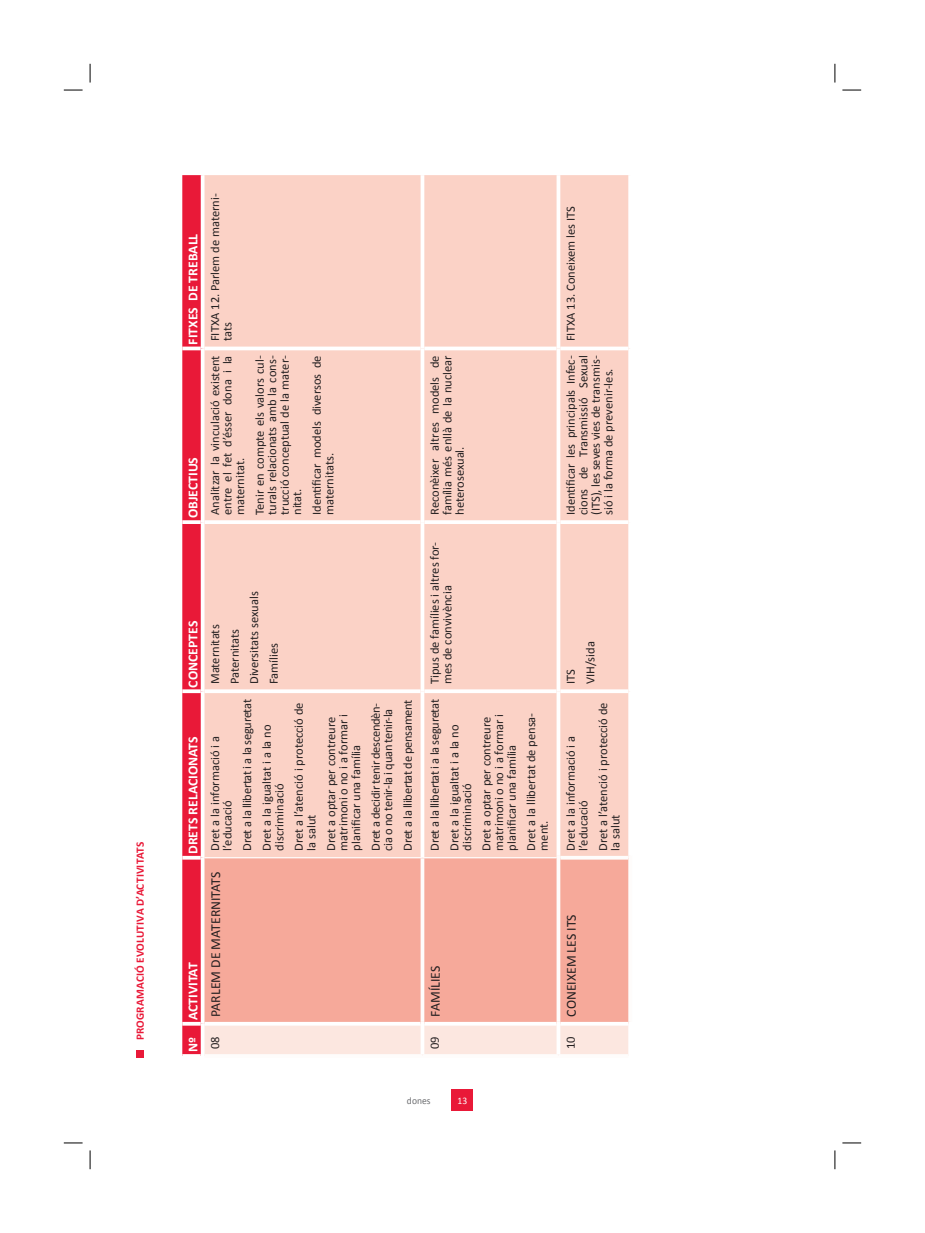
<style>
.page{position:relative;width:925px;height:1233px;background:#fff}
.page>*{position:absolute;margin:0;border:0;box-sizing:border-box;transform-origin:0 0}
.t1{font:700 13.75px "Calibri";color:#fff}
.t2{font:13.75px "Calibri";color:#231f20}
.t3{font:12.5px/12.5px "Calibri";color:#231f20}
.t4{font:12.5px/19.6px "Calibri";letter-spacing:-.025em;color:#231f20}
.t5{font:700 11.25px "Calibri";letter-spacing:.01em;color:#e91938}
.t6{font:10px "Calibri";color:#6c6d70;scale:.96 1}
.t7{font:10px "Calibri";color:#fff;scale:.96 1}
</style>
<div class="page">
<div style="left:451px;top:1089px;width:22px;height:21px;background:#e91938"></div>
<div style="left:136px;top:1050px;width:8px;height:7px;background:#e91938"></div>
<svg style="left:182px;top:175px;width:446px;height:879px"></svg>
<div style="left:204px;top:858px;width:424px;height:163px;background:#f6a99a"></div>
<div style="left:204px;top:175px;width:424px;height:682px;background:#fbd2c6"></div>
<svg style="left:182px;top:346px;width:19px;height:4px"></svg>
<svg style="left:204px;top:1021px;width:216px;height:4px"></svg>
<svg style="left:204px;top:689px;width:216px;height:4px"></svg>
<svg style="left:204px;top:520px;width:216px;height:4px"></svg>
<svg style="left:204px;top:346px;width:216px;height:4px"></svg>
<svg style="left:420px;top:1021px;width:4px;height:33px"></svg>
<svg style="left:424px;top:1021px;width:132px;height:4px"></svg>
<svg style="left:420px;top:691px;width:4px;height:166px"></svg>
<svg style="left:420px;top:522px;width:4px;height:169px"></svg>
<svg style="left:424px;top:689px;width:132px;height:4px"></svg>
<svg style="left:420px;top:348px;width:4px;height:174px"></svg>
<svg style="left:424px;top:520px;width:132px;height:4px"></svg>
<svg style="left:420px;top:175px;width:4px;height:173px"></svg>
<svg style="left:424px;top:346px;width:132px;height:4px"></svg>
<svg style="left:556px;top:522px;width:4px;height:169px"></svg>
<svg style="left:556px;top:348px;width:4px;height:174px"></svg>
<svg style="left:560px;top:520px;width:68px;height:4px"></svg>
<svg style="left:556px;top:175px;width:4px;height:173px"></svg>
<svg style="left:560px;top:346px;width:68px;height:4px"></svg>
<svg style="left:556px;top:1021px;width:4px;height:33px"></svg>
<svg style="left:560px;top:1021px;width:68px;height:4px"></svg>
<svg style="left:556px;top:691px;width:4px;height:164px"></svg>
<svg style="left:560px;top:689px;width:68px;height:4px"></svg>
<svg style="left:182px;top:1021px;width:19px;height:4px"></svg>
<svg style="left:182px;top:689px;width:19px;height:4px"></svg>
<hr style="left:201px;top:857px;width:3px;height:166px;background:#fff">
<hr style="left:201px;top:348px;width:3px;height:174px;background:#fff">
<hr style="left:201px;top:175px;width:3px;height:173px;background:#fff">
<svg style="left:182px;top:855px;width:19px;height:4px"></svg>
<svg style="left:182px;top:520px;width:19px;height:4px"></svg>
<hr style="left:201px;top:1023px;width:3px;height:34px;background:#fff">
<hr style="left:201px;top:691px;width:3px;height:166px;background:#fff">
<hr style="left:201px;top:522px;width:3px;height:169px;background:#fff">
<hr style="left:204px;top:1054px;width:218px;height:3px;background:#fefcfb">
<hr style="left:204px;top:857px;width:218px;height:1px;background:#fefcfb">
<svg style="left:420px;top:858px;width:4px;height:163px"></svg>
<hr style="left:422px;top:1054px;width:136px;height:3px;background:#fefcfb">
<hr style="left:422px;top:857px;width:134px;height:1px;background:#fefcfb">
<svg style="left:556px;top:855px;width:4px;height:166px"></svg>
<hr style="left:558px;top:1054px;width:70px;height:3px;background:#fefcfb">
<svg style="left:560px;top:855px;width:68px;height:4px"></svg>
<hr style="left:628px;top:855px;width:3px;height:166px;background:#fefcfb">
<svg style="left:64px;top:89px;width:18px;height:2px"></svg>
<svg style="left:842px;top:89px;width:18px;height:2px"></svg>
<svg style="left:64px;top:1142px;width:18px;height:1px"></svg>
<svg style="left:842px;top:1142px;width:18px;height:1px"></svg>
<svg style="left:89px;top:64px;width:2px;height:18px"></svg>
<svg style="left:89px;top:1150px;width:2px;height:19px"></svg>
<svg style="left:834px;top:64px;width:1px;height:18px"></svg>
<svg style="left:834px;top:1150px;width:1px;height:19px"></svg>
<p class="t5" style="left:133px;top:1040px;width:200px;rotate:-90deg">PROGRAMACIÓ EVOLUTIVA D’ACTIVITATS</p>
<p class="t1" style="left:184px;top:345px;width:112px;rotate:-90deg">FITXES DE TREBALL</p>
<p class="t1" style="left:184px;top:518px;width:63px;rotate:-90deg">OBJECTIUS</p>
<p class="t3" style="left:208px;top:341px;width:149px;rotate:-90deg">FITXA 12. Parlem de materni&shy;tats</p>
<p class="t3" style="left:208px;top:515px;width:161px;text-align:justify;rotate:-90deg">Analitzar la vinculació existent entre el fet d’ésser dona i la maternitat.</p>
<p class="t3" style="left:252px;top:515px;width:161px;text-align:justify;rotate:-90deg">Tenir en compte els valors cul&shy;turals relacionats amb la cons&shy;trucció conceptual de la mater&shy;nitat.</p>
<p class="t3" style="left:310px;top:515px;width:161px;rotate:-90deg">Identificar models diversos de maternitats.</p>
<p class="t1" style="left:184px;top:687px;width:68px;rotate:-90deg">CONCEPTES</p>
<p class="t1" style="left:184px;top:854px;width:119px;rotate:-90deg">DRETS RELACIONATS</p>
<p class="t1" style="left:184px;top:1052px;width:91px;rotate:-90deg">Nº ACTIVITAT</p>
<p class="t3" style="left:204px;top:684px;width:94px;line-height:19.6px;rotate:-90deg">Maternitats<br>Paternitats<br>Diversitats sexuals<br>Famílies</p>
<p class="t3" style="left:208px;top:850px;width:116px;rotate:-90deg">Dret a la informació i a l’educació</p>
<p class="t2" style="left:207px;top:1016px;width:146px;rotate:-90deg">PARLEM DE MATERNITATS</p>
<p class="t3" style="left:208px;top:1048px;width:14px;rotate:-90deg">08</p>
<p class="t4" style="left:236px;top:850px;width:153px;rotate:-90deg">Dret a la llibertat i a la seguretat<br>Dret a la igualtat i a la no</p>
<p class="t3" style="left:269px;top:850px;width:150px;line-height:19.6px;rotate:-90deg">discriminació<br>Dret a l’atenció i protecció de</p>
<p class="t3" style="left:301px;top:850px;width:135px;line-height:19.6px;rotate:-90deg">la salut<br>Dret a optar per contreure</p>
<p class="t3" style="left:336px;top:850px;width:138px;rotate:-90deg">matrimoni o no i a formar i planificar una família</p>
<p class="t4" style="left:368px;top:850px;width:149px;line-height:12.5px;rotate:-90deg">Dret a decidir tenir descendèn&shy;cia o no tenir-la i quan tenir-la</p>
<p class="t4" style="left:397px;top:850px;width:153px;rotate:-90deg">Dret a la llibertat de pensament</p>
<p class="t3" style="left:428px;top:515px;width:161px;text-align:justify;rotate:-90deg">Reconèixer altres models de família més enllà de la nuclear heterosexual.</p>
<p class="t3" style="left:428px;top:684px;width:144px;rotate:-90deg">Tipus de famílies i altres for&shy;mes de convivència</p>
<p class="t4" style="left:424px;top:850px;width:153px;rotate:-90deg">Dret a la llibertat i a la seguretat<br>Dret a la igualtat i a la no</p>
<p class="t3" style="left:456px;top:850px;width:135px;line-height:19.6px;rotate:-90deg">discriminació<br>Dret a optar per contreure</p>
<p class="t3" style="left:492px;top:850px;width:138px;rotate:-90deg">matrimoni o no i a formar i planificar una família</p>
<p class="t3" style="left:524px;top:850px;width:139px;rotate:-90deg">Dret a la llibertat de pensa&shy;ment.</p>
<p class="t2" style="left:426px;top:1016px;width:52px;rotate:-90deg">FAMÍLIES</p>
<p class="t3" style="left:428px;top:1048px;width:14px;rotate:-90deg">09</p>
<p class="t6" style="left:407px;top:1094px;width:26px">dones</p>
<p class="t7" style="left:457px;top:1094px;width:12px">13</p>
<p class="t3" style="left:563px;top:341px;width:136px;rotate:-90deg">FITXA 13. Coneixem les ITS</p>
<p class="t3" style="left:563px;top:515px;width:161px;text-align:justify;rotate:-90deg">Identificar les principals Infec&shy;cions de Transmissió Sexual (ITS), les seves vies de transmis&shy;sió i la forma de prevenir-les.</p>
<p class="t3" style="left:560px;top:684px;width:44px;line-height:19.6px;rotate:-90deg">ITS<br>VIH/sida</p>
<p class="t3" style="left:563px;top:850px;width:116px;rotate:-90deg">Dret a la informació i a l’educació</p>
<p class="t3" style="left:595px;top:850px;width:150px;rotate:-90deg">Dret a l’atenció i protecció de la salut</p>
<p class="t2" style="left:562px;top:1016px;width:104px;rotate:-90deg">CONEIXEM LES ITS</p>
<p class="t3" style="left:563px;top:1048px;width:14px;rotate:-90deg">10</p>
</div>
